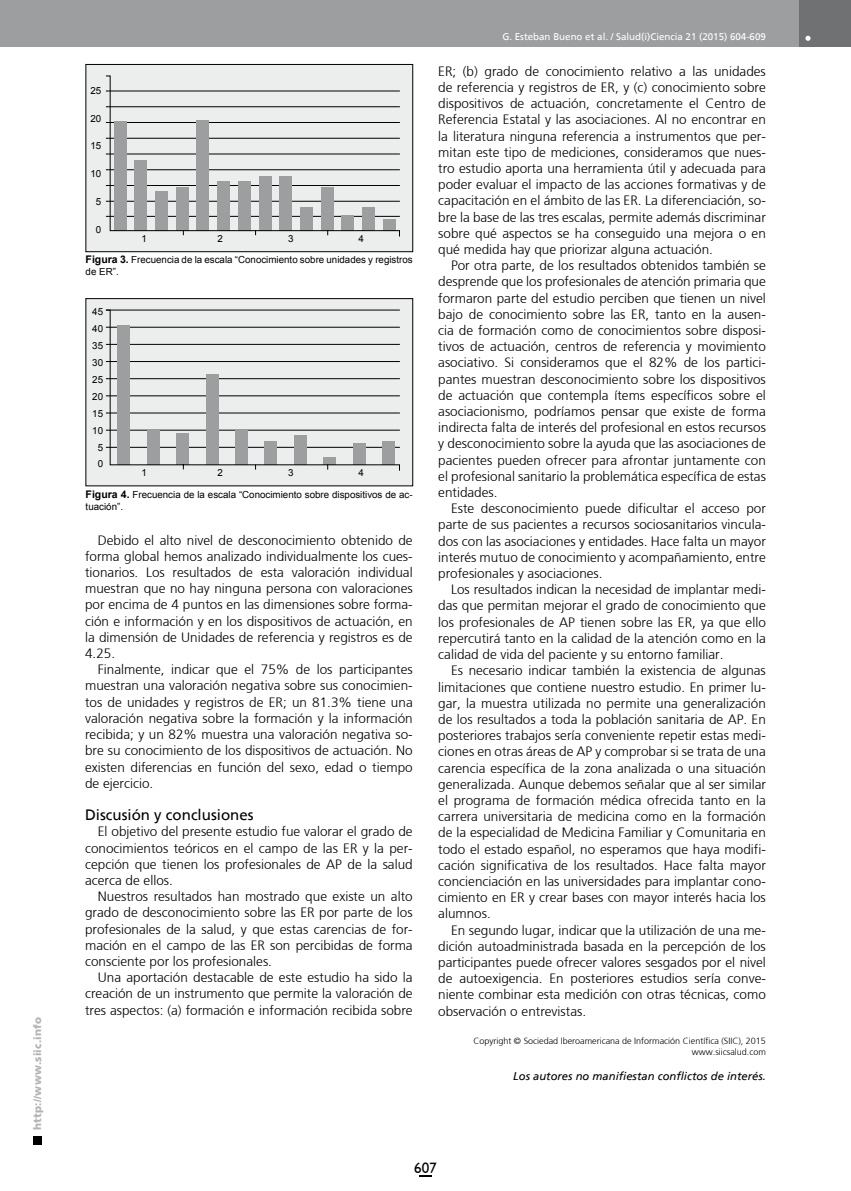
<style>
.page{position:relative;width:851px;height:1191px;background:#fff}
.page>*{position:absolute;margin:0;border:0;box-sizing:border-box;transform-origin:0 0}
.t1{font:15px "Frutiger";color:#000}
.t2{font:15px "Humanist 521 BT";color:#000}
.t3{font:300 13.5px/16.2px "Frutiger";color:#000;text-align:justify}
.t4{font:italic 11.25px "Frutiger";color:#000}
.t5{font:900 10.5px "Frutiger";letter-spacing:.015em;color:#b1b3b4}
.t6{font:9.75px/17px "Arial";color:#000}
.t7{font:9.75px "Frutiger";color:#fff}
.t8{font:300 9px/11.7px "Frutiger";color:#000;text-align:right}
.s1{font-weight:700;font-size:10.5px}
</style>
<div class="page">
<div style="left:33px;top:1135px;width:9px;height:9px;background:#000"></div>
<div style="left:1px;top:0;width:812px;height:47px;background:#9c9e9f"></div>
<div style="left:799px;top:0;width:51px;height:47px;background:#707172"></div>
<svg style="left:805px;top:36px;width:5px;height:5px"></svg>
<svg style="left:419px;top:1175px;width:12px;height:1px"></svg>
<div style="left:86px;top:299px;width:326px;height:187px;background:#eceded"></div>
<div style="left:86px;top:64px;width:326px;height:188px;background:#eceded"></div>
<div style="left:85px;top:64px;width:328px;height:188px;border:1px solid #000"></div>
<svg style="left:105px;top:75px;width:295px;height:162px"></svg>
<div style="left:85px;top:298px;width:328px;height:188px;border:1px solid #000"></div>
<svg style="left:105px;top:309px;width:295px;height:162px"></svg>
<p class="t5" style="left:31px;top:1129px;width:114px;rotate:-90deg">http://www.siic.info</p>
<p class="t6" style="left:90px;top:82px;width:12px">25</p>
<p class="t6" style="left:90px;top:110px;width:12px">20</p>
<p class="t6" style="left:90px;top:137px;width:12px">15</p>
<p class="t6" style="left:90px;top:165px;width:12px">10</p>
<p class="t6" style="left:96px;top:193px;width:7px">5</p>
<p class="t6" style="left:96px;top:221px;width:7px">0</p>
<p class="t6" style="left:142px;top:230px;width:7px">1</p>
<p class="t6" style="left:217px;top:230px;width:7px">2</p>
<p class="t6" style="left:288px;top:230px;width:7px">3</p>
<p class="t6" style="left:86px;top:228px;width:328px;line-height:20.9px;text-indent:273px">4<br><span class="s1">Figura 3.</span> Frecuencia de la escala “Conocimiento sobre unidades y registros</p>
<p class="t6" style="left:86px;top:263px;width:35px">de ER”.</p>
<p class="t6" style="left:92px;top:303px;width:12px;text-align:center">45<br>40<br>35<br>30<br>25<br>20<br>15<br>10<br>5<br>0</p>
<p class="t6" style="left:142px;top:464px;width:7px">1</p>
<p class="t6" style="left:217px;top:464px;width:7px">2</p>
<p class="t6" style="left:288px;top:464px;width:7px">3</p>
<p class="t6" style="left:358px;top:464px;width:7px">4</p>
<p class="t6" style="left:86px;top:489px;width:328px;line-height:12px"><span class="s1">Figura 4.</span> Frecuencia de la escala “Conocimiento sobre dispositivos de ac&shy;tuación”.</p>
<p class="t3" style="left:85px;top:532px;width:329px;text-indent:13px">Debido el alto nivel de desconocimiento obtenido de forma global hemos analizado individualmente los cues&shy;tionarios. Los resultados de esta valoración individual muestran que no hay ninguna persona con valoraciones por encima de 4 puntos en las dimensiones sobre forma&shy;ción e información y en los dispositivos de actuación, en la dimensión de Unidades de referencia y registros es de 4.25.</p>
<p class="t3" style="left:85px;top:661px;width:329px;text-indent:13px">Finalmente, indicar que el 75% de los participantes muestran una valoración negativa sobre sus conocimien&shy;tos de unidades y registros de ER; un 81.3% tiene una valoración negativa sobre la formación y la información recibida; y un 82% muestra una valoración negativa so&shy;bre su conocimiento de los dispositivos de actuación. No existen diferencias en función del sexo, edad o tiempo de ejercicio.</p>
<p class="t1" style="left:85px;top:806px;width:170px">Discusión y conclusiones</p>
<p class="t3" style="left:85px;top:823px;width:329px;text-indent:13px">El objetivo del presente estudio fue valorar el grado de conocimientos teóricos en el campo de las ER y la per&shy;cepción que tienen los profesionales de AP de la salud acerca de ellos.</p>
<p class="t3" style="left:85px;top:888px;width:329px;text-indent:13px">Nuestros resultados han mostrado que existe un alto grado de desconocimiento sobre las ER por parte de los profesionales de la salud, y que estas carencias de for&shy;mación en el campo de las ER son percibidas de forma consciente por los profesionales.</p>
<p class="t3" style="left:85px;top:969px;width:329px;text-indent:13px">Una aportación destacable de este estudio ha sido la creación de un instrumento que permite la valoración de tres aspectos: (a) formación e información recibida sobre</p>
<p class="t7" style="left:502px;top:31px;width:265px">G. Esteban Bueno et al. / Salud(i)Ciencia 21 (2015) 604-609</p>
<p class="t3" style="left:438px;top:63px;width:329px">ER; (b) grado de conocimiento relativo a las unidades de referencia y registros de ER, y (c) conocimiento sobre dispositivos de actuación, concretamente el Centro de Referencia Estatal y las asociaciones. Al no encontrar en la literatura ninguna referencia a instrumentos que per&shy;mitan este tipo de mediciones, consideramos que nues&shy;tro estudio aporta una herramienta útil y adecuada para poder evaluar el impacto de las acciones formativas y de capacitación en el ámbito de las ER. La diferenciación, so&shy;bre la base de las tres escalas, permite además discriminar sobre qué aspectos se ha conseguido una mejora o en qué medida hay que priorizar alguna actuación.</p>
<p class="t3" style="left:438px;top:257px;width:329px;text-indent:13px">Por otra parte, de los resultados obtenidos también se desprende que los profesionales de atención primaria que formaron parte del estudio perciben que tienen un nivel bajo de conocimiento sobre las ER, tanto en la ausen&shy;cia de formación como de conocimientos sobre disposi&shy;tivos de actuación, centros de referencia y movimiento asociativo. Si consideramos que el 82% de los partici&shy;pantes muestran desconocimiento sobre los dispositivos de actuación que contempla ítems específicos sobre el asociacionismo, podríamos pensar que existe de forma indirecta falta de interés del profesional en estos recursos y desconocimiento sobre la ayuda que las asociaciones de pacientes pueden ofrecer para afrontar juntamente con el profesional sanitario la problemática específica de estas entidades.</p>
<p class="t3" style="left:438px;top:500px;width:329px;text-indent:13px">Este desconocimiento puede dificultar el acceso por parte de sus pacientes a recursos sociosanitarios vincula&shy;dos con las asociaciones y entidades. Hace falta un mayor interés mutuo de conocimiento y acompañamiento, entre profesionales y asociaciones.</p>
<p class="t3" style="left:438px;top:581px;width:329px;text-indent:13px">Los resultados indican la necesidad de implantar medi&shy;das que permitan mejorar el grado de conocimiento que los profesionales de AP tienen sobre las ER, ya que ello repercutirá tanto en la calidad de la atención como en la calidad de vida del paciente y su entorno familiar.</p>
<p class="t3" style="left:438px;top:662px;width:329px;text-indent:13px">Es necesario indicar también la existencia de algunas limitaciones que contiene nuestro estudio. En primer lu&shy;gar, la muestra utilizada no permite una generalización de los resultados a toda la población sanitaria de AP. En posteriores trabajos sería conveniente repetir estas medi&shy;ciones en otras áreas de AP y comprobar si se trata de una carencia específica de la zona analizada o una situación generalizada. Aunque debemos señalar que al ser similar el programa de formación médica ofrecida tanto en la carrera universitaria de medicina como en la formación de la especialidad de Medicina Familiar y Comunitaria en todo el estado español, no esperamos que haya modifi&shy;cación significativa de los resultados. Hace falta mayor concienciación en las universidades para implantar cono&shy;cimiento en ER y crear bases con mayor interés hacia los alumnos.</p>
<p class="t3" style="left:438px;top:921px;width:329px;text-indent:13px">En segundo lugar, indicar que la utilización de una me&shy;dición autoadministrada basada en la percepción de los participantes puede ofrecer valores sesgados por el nivel de autoexigencia. En posteriores estudios sería conve&shy;niente combinar esta medición con otras técnicas, como observación o entrevistas.</p>
<p class="t8" style="left:473px;top:1034px;width:294px">Copyright © Sociedad Iberoamericana de Información Científica (SIIC), 2015 www.siicsalud.com</p>
<p class="t4" style="left:513px;top:1070px;width:254px">Los autores no manifiestan conflictos de interés.</p>
<p class="t2" style="left:414px;top:1158px;width:24px">607</p>
</div>
